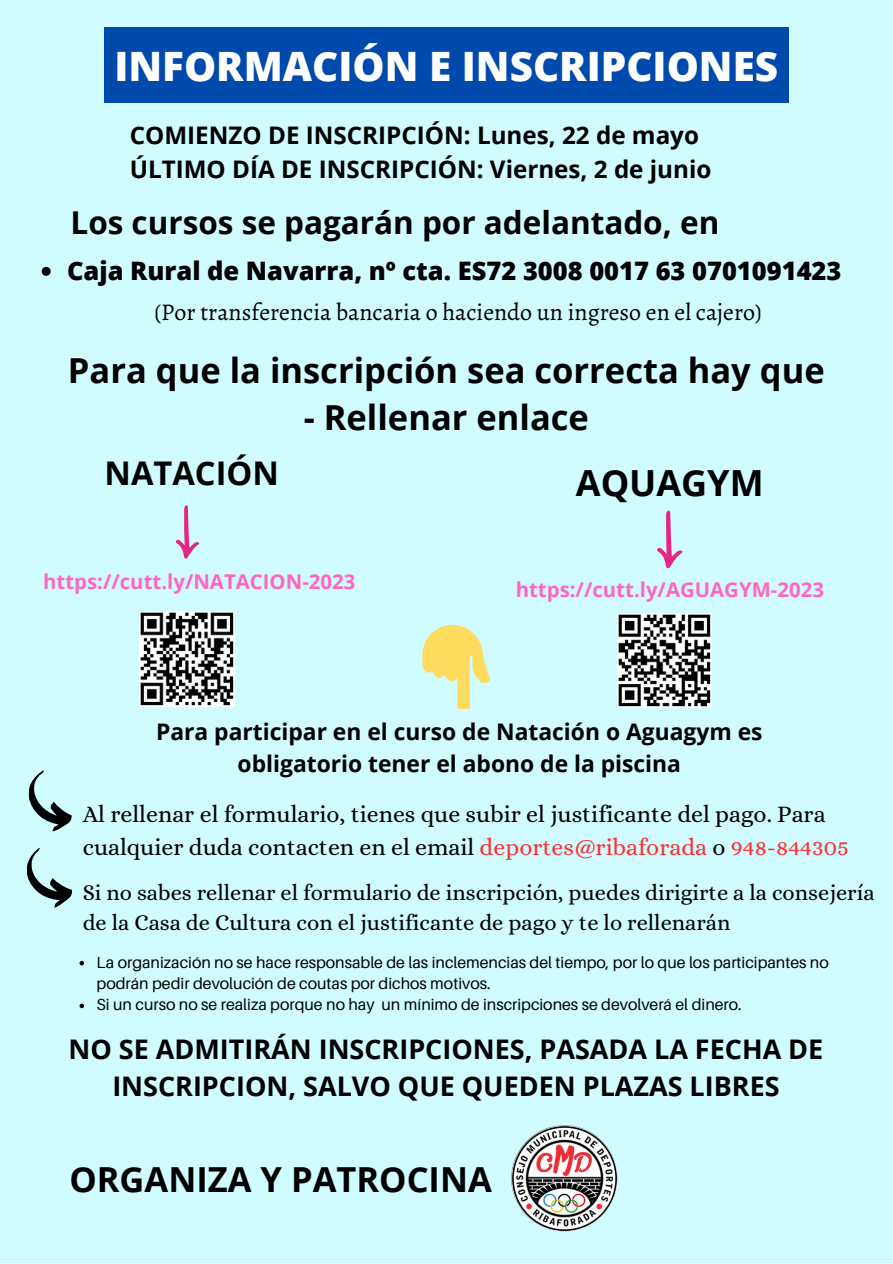
<style>
.page{position:relative;width:893px;height:1264px;background:#fff}
.page>*{position:absolute;margin:0;border:0;box-sizing:border-box;transform-origin:0 0}
.t1{font:800 40.5px "Open Sans";color:#fff}
.t2{font:700 36px "Open Sans";color:#000}
.t3{font:700 34.5px "Open Sans";color:#000}
.t4{font:700 32.55px "Open Sans";color:#000}
.t5{font:700 31.5px "Open Sans";color:#000}
.t6{font:700 27px/37px "Open Sans";color:#000;text-align:center}
.t7{font:800 25.5px "Open Sans";color:#000}
.t8{font:700 24.15px "Open Sans";color:#000}
.t9{font:24px "Alegreya";color:#000}
.t10{font:23.85px/32.5px "Alice";color:#000}
.t11{font:700 22.8px/31.5px "Open Sans";color:#000;text-align:center}
.t12{font:22.35px/30.3px "Alice";color:#000}
.t13{font:700 20.4px "Open Sans";color:#ff66c4}
.t14{font:15.9px/21.3px "Aileron";color:#000}
.s1{color:#ff3131}
</style>
<div class="page">
<div style="left:0;top:0;width:892px;height:1262px;background:#d0fbff"></div>
<div style="left:104px;top:28px;width:684px;height:75px;background:#004aad"></div>
<svg style="left:422px;top:625px;width:68px;height:83px"></svg>
<svg style="left:657px;top:510px;width:25px;height:58px"></svg>
<svg style="left:176px;top:505px;width:23px;height:54px"></svg>
<img style="left:140px;top:611px;width:94px;height:95px">
<svg style="left:28px;top:770px;width:44px;height:62px"></svg>
<svg style="left:26px;top:848px;width:46px;height:60px"></svg>
<img style="left:511px;top:1125px;width:106px;height:106px;border-radius:50%">
<img style="left:617px;top:613px;width:94px;height:94px">
<svg style="left:42px;top:267px;width:9px;height:9px"></svg>
<svg style="left:79px;top:961px;width:5px;height:4px"></svg>
<svg style="left:79px;top:1003px;width:5px;height:5px"></svg>
<p class="t1" style="left:114px;top:37px;width:665px">INFORMACIÓN E INSCRIPCIONES</p>
<p class="t8" style="left:130px;top:118px;width:570px">COMIENZO DE INSCRIPCIÓN: Lunes, 22 de mayo</p>
<p class="t8" style="left:130px;top:152px;width:583px">ÚLTIMO DÍA DE INSCRIPCIÓN: Viernes, 2 de junio</p>
<p class="t5" style="left:71px;top:200px;width:650px">Los cursos se pagarán por adelantado, en</p>
<p class="t7" style="left:67px;top:253px;width:775px">Caja Rural de Navarra, nº cta. ES72 3008 0017 63 0701091423</p>
<p class="t9" style="left:155px;top:296px;width:608px">(Por transferencia bancaria o haciendo un ingreso en el cajero)</p>
<p class="t3" style="left:68px;top:346px;width:758px">Para que la inscripción sea correcta hay que</p>
<p class="t3" style="left:304px;top:393px;width:286px">- Rellenar enlace</p>
<p class="t4" style="left:105px;top:450px;width:176px">NATACIÓN</p>
<p class="t13" style="left:43px;top:567px;width:314px">https://cutt.ly/NATACION-2023</p>
<p class="t2" style="left:576px;top:458px;width:189px">AQUAGYM</p>
<p class="t13" style="left:515px;top:574px;width:310px">https://cutt.ly/AGUAGYM-2023</p>
<p class="t11" style="left:156px;top:715px;width:608px">Para participar en el curso de Natación o Aguagym es obligatorio tener el abono de la piscina</p>
<p class="t10" style="left:83px;top:797px;width:767px">Al rellenar el formulario, tienes que subir el justificante del pago. Para cualquier duda contacten en el email <span class="s1">deportes@ribaforada</span> o <span class="s1">948-844305</span></p>
<p class="t12" style="left:83px;top:876px;width:793px">Si no sabes rellenar el formulario de inscripción, puedes dirigirte a la consejería de la Casa de Cultura con el justificante de pago y te lo rellenarán</p>
<p class="t14" style="left:97px;top:951px;width:733px">La organización no se hace responsable de las inclemencias del tiempo, por lo que los participantes no podrán pedir devolución de coutas por dichos motivos.</p>
<p class="t14" style="left:97px;top:993px;width:646px">Si un curso no se realiza porque no hay un mínimo de inscripciones se devolverá el dinero.</p>
<p class="t6" style="left:69px;top:1030px;width:756px">NO SE ADMITIRÁN INSCRIPCIONES, PASADA LA FECHA DE<br>INSCRIPCION, SALVO QUE QUEDEN PLAZAS LIBRES</p>
<p class="t3" style="left:69px;top:1154px;width:424px">ORGANIZA Y PATROCINA</p>
</div>
